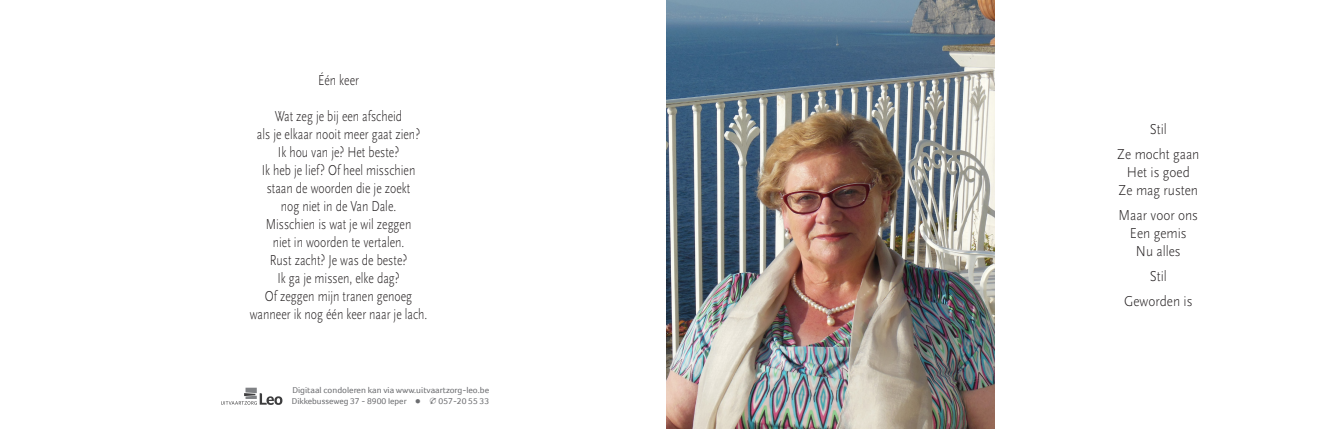
<style>
.page{position:relative;width:1333px;height:429px;background:#fff}
.page>*{position:absolute;margin:0;border:0;box-sizing:border-box;transform-origin:0 0}
.t1{font:300 15px/18px "Scala Sans OT";color:#231f20;text-align:center;scale:.8 1}
.t2{font:300 15px/18px "Scala Sans OT";color:#231f20;text-align:center;scale:.9 1}
.t3{font:8.75px "Foco";color:#6c6d70}
.s1{font-family:"European Pi Three"}
</style>
<div class="page">
<img style="left:666px;top:0;width:328px;height:429px">
<svg style="left:221px;top:387px;width:61px;height:18px"></svg>
<p class="t1" style="left:318px;top:71px;width:53px">Één keer</p>
<p class="t1" style="left:250px;top:107px;width:223px">Wat zeg je bij een afscheid<br>als je elkaar nooit meer gaat zien?<br>Ik hou van je? Het beste?<br>Ik heb je lief? Of heel misschien staan de woorden die je zoekt<br>nog niet in de Van Dale.<br>Misschien is wat je wil zeggen<br>niet in woorden te vertalen.<br>Rust zacht? Je was de beste?<br>Ik ga je missen, elke dag?<br>Of zeggen mijn tranen genoeg wanneer ik nog één keer naar je lach.</p>
<p class="t3" style="left:292px;top:385px;width:198px">Digitaal condoleren kan via www.uitvaartzorg-leo.be</p>
<p class="t3" style="left:292px;top:395px;width:199px">Dikkebusseweg 37 - 8900 Ieper ● <span class="s1">T</span> 057-20 55 33</p>
<p class="t2" style="left:1149px;top:120px;width:21px">Stil</p>
<p class="t2" style="left:1117px;top:145px;width:93px">Ze mocht gaan<br>Het is goed<br>Ze mag rusten</p>
<p class="t2" style="left:1118px;top:206px;width:90px">Maar voor ons<br>Een gemis<br>Nu alles</p>
<p class="t2" style="left:1149px;top:267px;width:21px">Stil</p>
<p class="t2" style="left:1124px;top:292px;width:78px">Geworden is</p>
</div>
